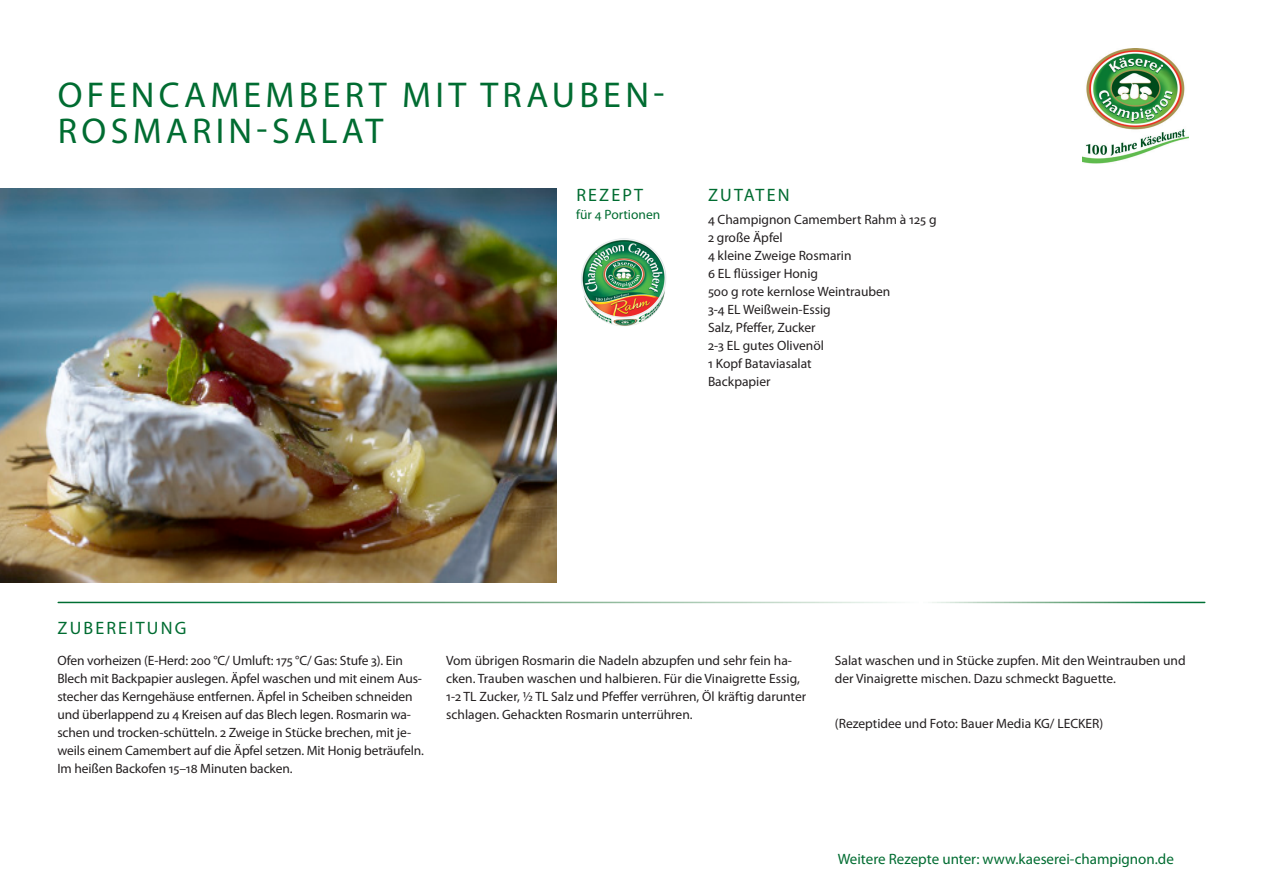
<style>
.page{position:relative;width:1263px;height:893px;background:#fff}
.page>*{position:absolute;margin:0;border:0;box-sizing:border-box;transform-origin:0 0}
._01_headversal{font:36px/36px "Myriad Pro";letter-spacing:.12em;color:#006c31}
._04_head_klein{font:18px "Myriad Pro";letter-spacing:.12em;color:#006c31}
._03_Text_kursiv{font:15px "Myriad Pro";color:#006c31}
._04_head_klein-2{font:13.5px/18px "Myriad Pro";color:#231f20}
._02_Grundtext{font:13.5px "Myriad Pro";color:#006c31}
</style>
<div class="page">
<img style="left:0;top:189px;width:556px;height:393px">
<img style="left:1082px;top:48px;width:106px;height:116px">
<img style="left:581px;top:238px;width:85px;height:88px">
<p class="_01_headversal" style="left:58px;top:77px;width:608px">OFENCAMEMBERT MIT TRAUBEN-<br>ROSMARIN-SALAT</p>
<p class="_04_head_klein" style="left:576px;top:184px;width:68px">REZEPT</p>
<p class="_02_Grundtext" style="left:576px;top:207px;width:86px">für 4 Portionen</p>
<p class="_04_head_klein" style="left:708px;top:184px;width:83px">ZUTATEN</p>
<p class="_04_head_klein-2" style="left:708px;top:210px;width:230px">4 Champignon Camembert Rahm à 125 g<br>2 große Äpfel<br>4 kleine Zweige Rosmarin<br>6 EL flüssiger Honig<br>500 g rote kernlose Weintrauben<br>3-4 EL Weißwein-Essig<br>Salz, Pfeffer, Zucker<br>2-3 EL gutes Olivenöl<br>1 Kopf Bataviasalat<br>Backpapier</p>
<p class="_04_head_klein" style="left:58px;top:617px;width:130px">ZUBEREITUNG</p>
<p class="_04_head_klein-2" style="left:57px;top:651px;width:368px">Ofen vorheizen (E-Herd: 200 °C/ Umluft: 175 °C/ Gas: Stufe 3). Ein Blech mit Backpapier auslegen. Äpfel waschen und mit einem Aus&shy;stecher das Kerngehäuse entfernen. Äpfel in Scheiben schneiden und überlappend zu 4 Kreisen auf das Blech legen. Rosmarin wa&shy;schen und trocken-schütteln. 2 Zweige in Stücke brechen, mit je&shy;weils einem Camembert auf die Äpfel setzen. Mit Honig beträufeln.<br>Im heißen Backofen 15–18 Minuten backen.</p>
<p class="_04_head_klein-2" style="left:446px;top:651px;width:362px">Vom übrigen Rosmarin die Nadeln abzupfen und sehr fein ha&shy;cken. Trauben waschen und halbieren. Für die Vinaigrette Essig, 1-2 TL Zucker, ½ TL Salz und Pfeffer verrühren, Öl kräftig darunter schlagen. Gehackten Rosmarin unterrühren.</p>
<p class="_04_head_klein-2" style="left:835px;top:651px;width:352px">Salat waschen und in Stücke zupfen. Mit den Weintrauben und der Vinaigrette mischen. Dazu schmeckt Baguette.</p>
<p class="_04_head_klein-2" style="left:835px;top:714px;width:270px">(Rezeptidee und Foto: Bauer Media KG/ LECKER)</p>
<p class="_03_Text_kursiv" style="left:838px;top:849px;width:338px">Weitere Rezepte unter: www.kaeserei-champignon.de</p>
</div>
